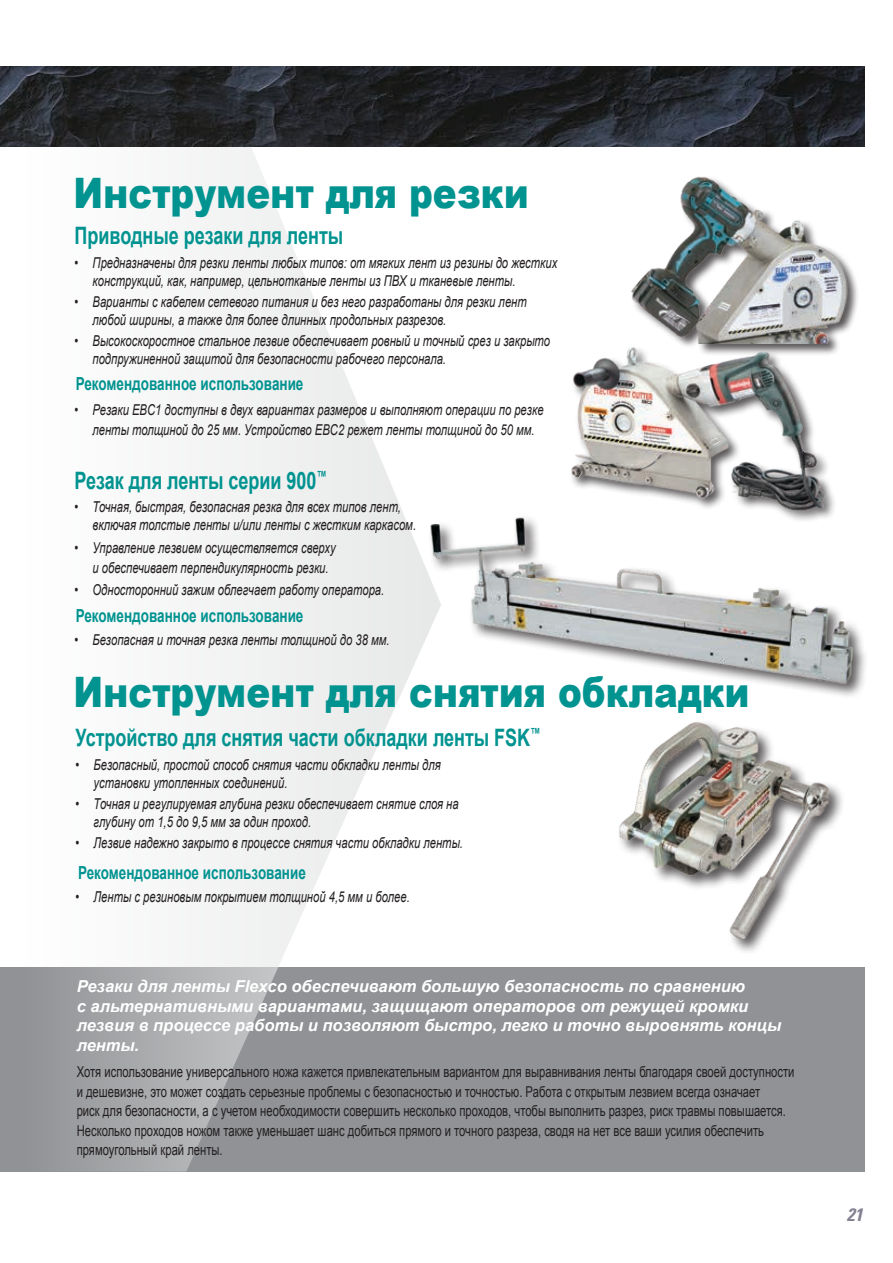
<style>
.page{position:relative;width:893px;height:1263px;background:#fff}
.page>*{position:absolute;margin:0;border:0;box-sizing:border-box;transform-origin:0 0}
.t1{font:900 42px "Arial";color:#009390;scale:.85 1}
.t2{font:700 24px "Arial";color:#009390;scale:.75 1}
.t3{font:700 18px "Arial";color:#009390;scale:.75 1}
.t4{font:italic 700 condensed 18px "Univers LT Std";color:#848193}
.t5{font:italic 700 16.5px/19.5px "Arial";color:#fff}
.t6{font:italic 15px/18px "Arial";color:#231f20;scale:.75 1}
.t7{font:15px/19.5px "Arial";color:#231f20;scale:.75 1}
</style>
<div class="page">
<div style="left:0;top:966px;width:864px;height:205px;background:#909295"></div>
<svg style="left:26px;top:146px;width:415px;height:1025px;fill:#f5f5f5"></svg>
<div style="left:631px;top:176px;width:228px;height:180px;background:#231f20;opacity:.75"></div>
<img style="left:631px;top:176px;width:222px;height:167px">
<img style="left:619px;top:722px;width:223px;height:229px">
<img style="left:0;top:67px;width:864px;height:79px">
<div style="left:569px;top:346px;width:268px;height:176px;background:#231f20;opacity:.75"></div>
<img style="left:569px;top:343px;width:258px;height:168px">
<div style="left:428px;top:515px;width:440px;height:185px;background:#231f20;opacity:.75"></div>
<img style="left:427px;top:512px;width:431px;height:175px">
<h1 class="t1" style="left:73px;top:163px;width:537px">Инструмент для резки</h1>
<h2 class="t2" style="left:75px;top:220px;width:360px">Приводные резаки для ленты</h2>
<p class="t6" style="left:93px;top:254px;width:621px;text-indent:-18px">• Предназначены для резки ленты любых типов: от мягких лент из резины до жестких конструкций, как, например, цельнотканые ленты из ПВХ и тканевые ленты.</p>
<p class="t6" style="left:93px;top:293px;width:580px;text-indent:-18px">• Варианты с кабелем сетевого питания и без него разработаны для резки лент любой ширины, а также для более длинных продольных разрезов.</p>
<p class="t6" style="left:93px;top:332px;width:612px;text-indent:-18px">• Высокоскоростное стальное лезвие обеспечивает ровный и точный срез и закрыто подпружиненной защитой для безопасности рабочего персонала.</p>
<p class="t3" style="left:76px;top:372px;width:305px">Рекомендованное использование</p>
<p class="t6" style="left:93px;top:400px;width:603px;line-height:19.5px;text-indent:-18px">• Резаки EBC1 доступны в двух вариантах размеров и выполняют операции по резке ленты толщиной до 25 мм. Устройство EBC2 режет ленты толщиной до 50 мм.</p>
<h2 class="t2" style="left:75px;top:465px;width:338px">Резак для ленты серии 900<sup>™</sup></h2>
<p class="t6" style="left:93px;top:498px;width:433px;text-indent:-18px">• Точная, быстрая, безопасная резка для всех типов лент, включая толстые ленты и/или ленты с жестким каркасом.</p>
<p class="t6" style="left:93px;top:538px;width:326px;line-height:19.5px;text-indent:-18px">• Управление лезвием осуществляется сверху и обеспечивает перпендикулярность резки.</p>
<p class="t6" style="left:75px;top:581px;width:415px">• Односторонний зажим облегчает работу оператора.</p>
<p class="t3" style="left:76px;top:604px;width:305px">Рекомендованное использование</p>
<p class="t6" style="left:75px;top:631px;width:422px">• Безопасная и точная резка ленты толщиной до 38 мм.</p>
<h1 class="t1" style="left:73px;top:662px;width:797px">Инструмент для снятия обкладки</h1>
<h2 class="t2" style="left:76px;top:722px;width:622px">Устройство для снятия части обкладки ленты FSK<sup>™</sup></h2>
<p class="t6" style="left:94px;top:756px;width:464px;text-indent:-18px">• Безопасный, простой способ снятия части обкладки ленты для установки утопленных соединений.</p>
<p class="t6" style="left:94px;top:795px;width:488px;text-indent:-18px">• Точная и регулируемая глубина резки обеспечивает снятие слоя на глубину от 1,5 до 9,5 мм за один проход.</p>
<p class="t6" style="left:76px;top:834px;width:518px">• Лезвие надежно закрыто в процессе снятия части обкладки ленты.</p>
<p class="t3" style="left:78px;top:860px;width:305px">Рекомендованное использование</p>
<p class="t6" style="left:76px;top:888px;width:447px">• Ленты с резиновым покрытием толщиной 4,5 мм и более.</p>
<p class="t5" style="left:77px;top:977px;width:706px">Резаки для ленты Flexco обеспечивают большую безопасность по сравнению<br>с альтернативными вариантами, защищают операторов от режущей кромки лезвия в процессе работы и позволяют быстро, легко и точно выровнять концы ленты.</p>
<p class="t7" style="left:77px;top:1062px;width:959px">Хотя использование универсального ножа кажется привлекательным вариантом для выравнивания ленты благодаря своей доступности и дешевизне, это может создать серьезные проблемы с безопасностью и точностью. Работа с открытым лезвием всегда означает<br>риск для безопасности, а с учетом необходимости совершить несколько проходов, чтобы выполнить разрез, риск травмы повышается.<br>Несколько проходов ножом также уменьшает шанс добиться прямого и точного разреза, сводя на нет все ваши усилия обеспечить прямоугольный край ленты.</p>
<p class="t4" style="left:847px;top:1204px;width:17px">21</p>
</div>
